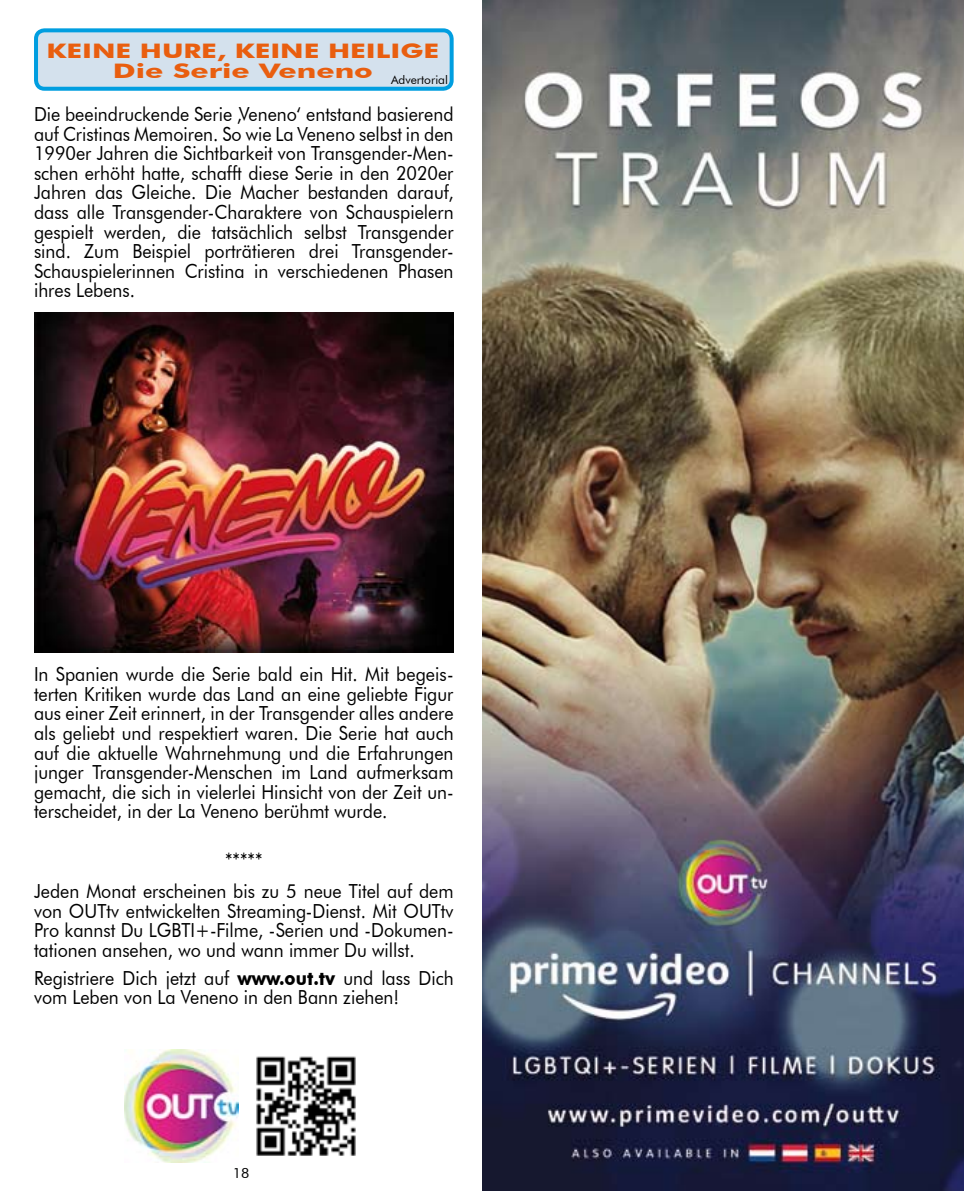
<style>
.page{position:relative;width:964px;height:1191px;background:#fff}
.page>*{position:absolute;margin:0;border:0;box-sizing:border-box;transform-origin:0 0}
.t1{font:700 20px/20px "Futura BT";color:#e95e0f;text-align:center;scale:1.38 1}
.t2{font:20px "Futura BT";color:#000;scale:.9 1}
.t3{font:19.4px/19.6px "Futura BT";color:#000;text-align:justify;scale:.92 1}
.t4{font:14px "Futura BT";color:#000}
.t5{font:12px "Futura BT";color:#000}
.s1{font-weight:700}
</style>
<div class="page">
<img style="left:482px;top:0;width:482px;height:1191px">
<div style="left:36px;top:30px;width:416px;height:59px;background:#d4e1ed;border-radius:9px"></div>
<div style="left:34px;top:28px;width:420px;height:63px;border:4px solid #009ee0;border-radius:9px"></div>
<img style="left:34px;top:312px;width:420px;height:341px">
<img style="left:256px;top:1056px;width:100px;height:100px">
<img style="left:125px;top:1049px;width:113px;height:113px">
<p class="t1" style="left:46px;top:40px;width:286px">KEINE HURE, KEINE HEILIGE<br>Die Serie Veneno</p>
<p class="t3" style="left:34px;top:104px;width:457px">Die beeindruckende Serie ‚Veneno‘ entstand basierend auf Cristinas Memoiren. So wie La Veneno selbst in den 1990er Jahren die Sichtbarkeit von Transgender-Men&shy;schen erhöht hatte, schafft diese Serie in den 2020er Jahren das Gleiche. Die Macher bestanden darauf, dass alle Transgender-Charaktere von Schauspielern gespielt werden, die tatsächlich selbst Transgender sind. Zum Beispiel porträtieren drei Transgender-Schauspielerinnen Cristina in verschiedenen Phasen ihres Lebens.</p>
<p class="t5" style="left:391px;top:73px;width:58px">Advertorial</p>
<p class="t3" style="left:34px;top:664px;width:457px">In Spanien wurde die Serie bald ein Hit. Mit begeis&shy;terten Kritiken wurde das Land an eine geliebte Figur aus einer Zeit erinnert, in der Transgender alles andere als geliebt und respektiert waren. Die Serie hat auch auf die aktuelle Wahrnehmung und die Erfahrungen junger Transgender-Menschen im Land aufmerksam gemacht, die sich in vielerlei Hinsicht von der Zeit un&shy;terscheidet, in der La Veneno berühmt wurde.</p>
<p class="t2" style="left:225px;top:847px;width:43px">*****</p>
<p class="t3" style="left:34px;top:881px;width:457px">Jeden Monat erscheinen bis zu 5 neue Titel auf dem von OUTtv entwickelten Streaming-Dienst. Mit OUTtv Pro kannst Du LGBTI+-Filme, -Serien und -Dokumen&shy;tationen ansehen, wo und wann immer Du willst.</p>
<p class="t3" style="left:34px;top:967px;width:457px">Registriere Dich jetzt auf <span class="s1">www.out.tv</span> und lass Dich vom Leben von La Veneno in den Bann ziehen!</p>
<p class="t4" style="left:233px;top:1164px;width:18px">18</p>
</div>
